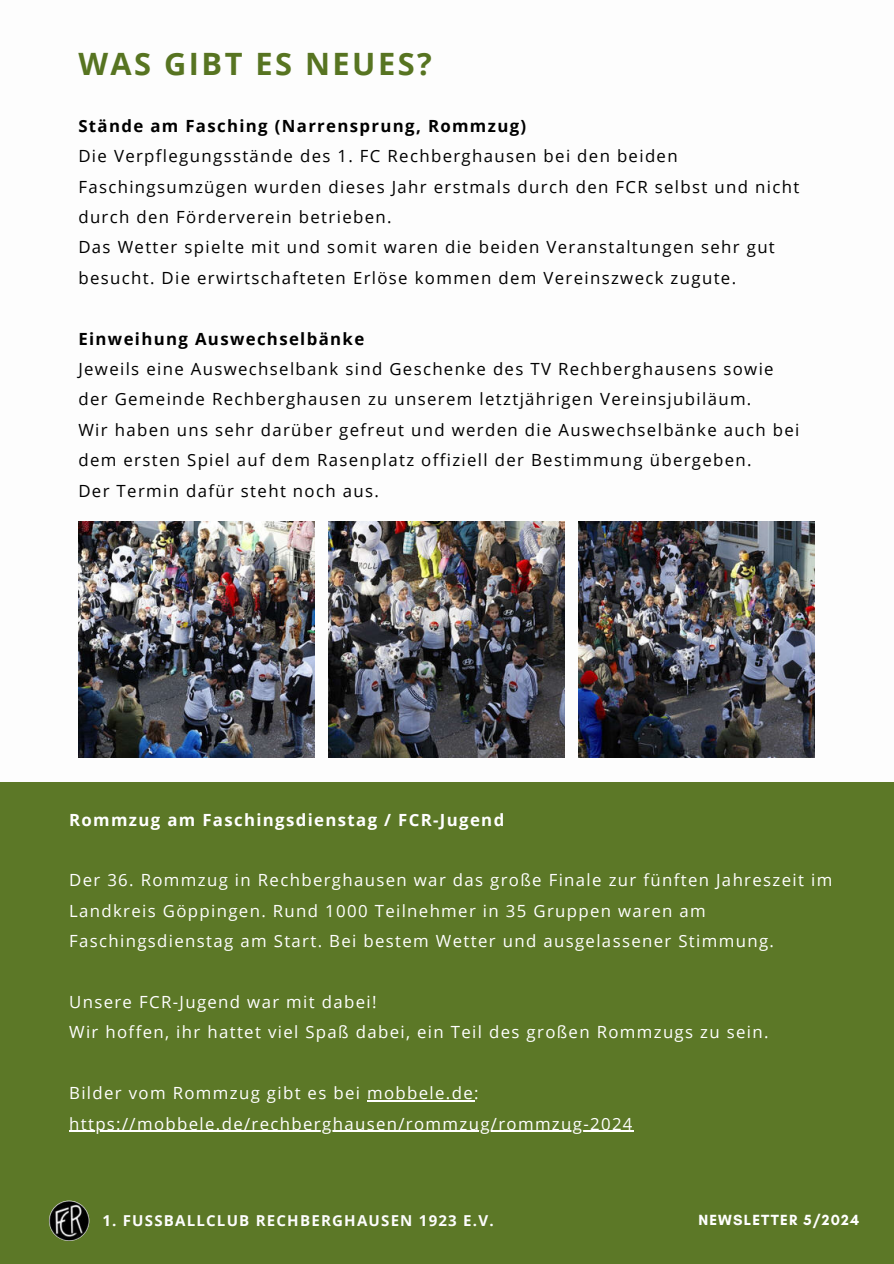
<style>
.page{position:relative;width:894px;height:1264px;background:#fff}
.page>*{position:absolute;margin:0;border:0;box-sizing:border-box;transform-origin:0 0}
.t1{font:700 30.75px "Open Sans";letter-spacing:.08em;color:#577421}
.t2{font:16.8px/30.3px "Open Sans";letter-spacing:.08em;color:#000}
.t3{font:16.8px/30.3px "Open Sans";letter-spacing:.08em;color:#fff}
.t4{font:700 16.8px "Open Sans";letter-spacing:.08em;color:#000}
.t5{font:700 16.8px "Open Sans";letter-spacing:.08em;color:#fff}
.t6{font:700 15px "Open Sans";letter-spacing:.08em;color:#fdfdfd}
.t7{font:700 15px "Glacial Indifference";letter-spacing:.08em;color:#fff}
</style>
<div class="page">
<div style="left:0;top:782px;width:893px;height:481px;background:#577421"></div>
<img style="left:78px;top:521px;width:237px;height:237px">
<img style="left:328px;top:521px;width:236px;height:237px">
<img style="left:578px;top:521px;width:236px;height:237px">
<hr style="left:367px;top:1100px;width:107px;height:1px;background:#fff">
<hr style="left:69px;top:1130px;width:564px;height:1px;background:#fff">
<img style="left:49px;top:1200px;width:40px;height:40px;border-radius:50%">
<h1 class="t1" style="left:78px;top:42px;width:355px">WAS GIBT ES NEUES?</h1>
<p class="t4" style="left:78px;top:114px;width:449px">Stände am Fasching (Narrensprung, Rommzug)</p>
<p class="t2" style="left:78px;top:140px;width:722px">Die Verpflegungsstände des 1. FC Rechberghausen bei den beiden Faschingsumzügen wurden dieses Jahr erstmals durch den FCR selbst und nicht durch den Förderverein betrieben.<br>Das Wetter spielte mit und somit waren die beiden Veranstaltungen sehr gut besucht. Die erwirtschafteten Erlöse kommen dem Vereinszweck zugute.</p>
<p class="t4" style="left:78px;top:326px;width:287px">Einweihung Auswechselbänke</p>
<p class="t2" style="left:78px;top:353px;width:722px">Jeweils eine Auswechselbank sind Geschenke des TV Rechberghausens sowie der Gemeinde Rechberghausen zu unserem letztjährigen Vereinsjubiläum.<br>Wir haben uns sehr darüber gefreut und werden die Auswechselbänke auch bei dem ersten Spiel auf dem Rasenplatz offiziell der Bestimmung übergeben.<br>Der Termin dafür steht noch aus.</p>
<p class="t5" style="left:69px;top:807px;width:436px">Rommzug am Faschingsdienstag / FCR-Jugend</p>
<p class="t3" style="left:69px;top:864px;width:764px">Der 36. Rommzug in Rechberghausen war das große Finale zur fünften Jahreszeit im<br>Landkreis Göppingen. Rund 1000 Teilnehmer in 35 Gruppen waren am<br>Faschingsdienstag am Start. Bei bestem Wetter und ausgelassener Stimmung.</p>
<p class="t3" style="left:69px;top:986px;width:700px">Unsere FCR-Jugend war mit dabei!<br>Wir hoffen, ihr hattet viel Spaß dabei, ein Teil des großen Rommzugs zu sein.</p>
<p class="t3" style="left:69px;top:1077px;width:564px">Bilder vom Rommzug gibt es bei mobbele.de: https://mobbele.de/rechberghausen/rommzug/rommzug-2024</p>
<p class="t6" style="left:102px;top:1210px;width:392px">1. FUSSBALLCLUB RECHBERGHAUSEN 1923 E.V.</p>
<p class="t7" style="left:698px;top:1210px;width:162px">NEWSLETTER 5/2024</p>
</div>
